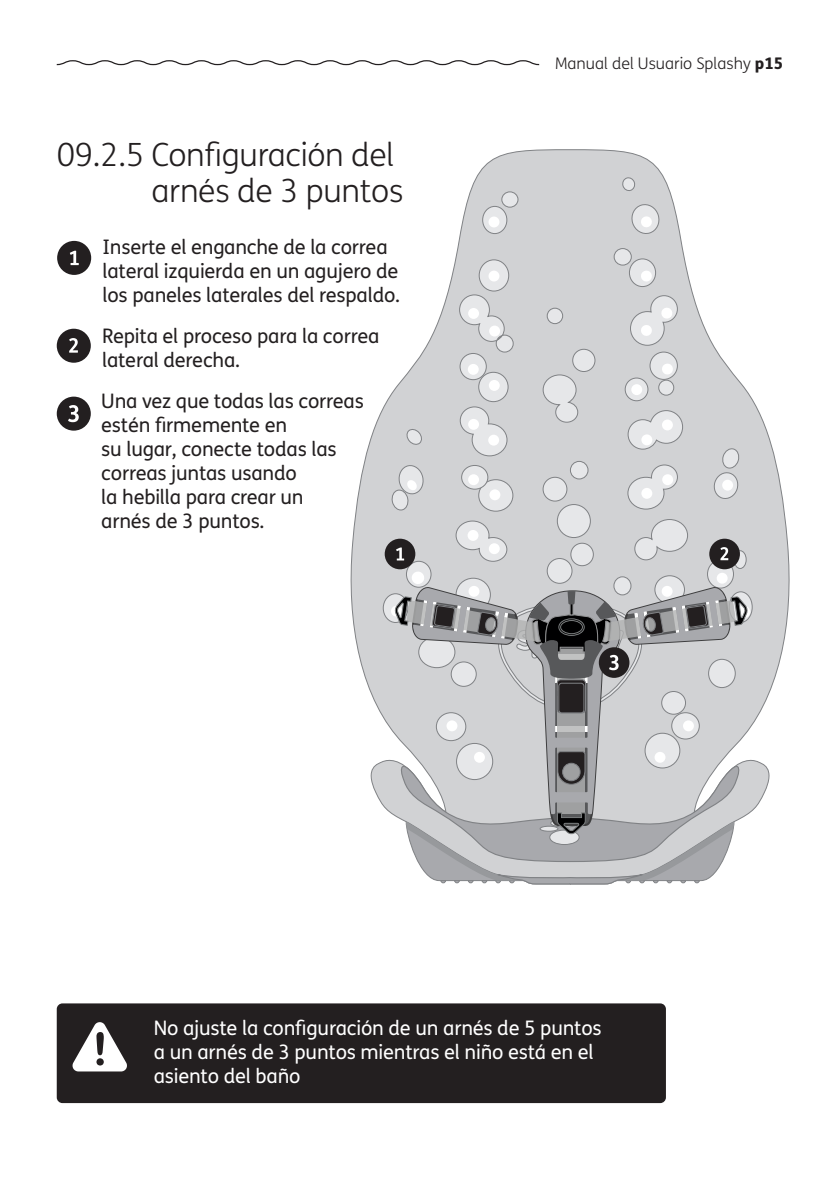
<style>
.page{position:relative;width:840px;height:1191px;background:#fff}
.page>*{position:absolute;margin:0;border:0;box-sizing:border-box;transform-origin:0 0}
.t1{font:300 32px/36px "FS Me";letter-spacing:-.01em;color:#231f20;text-align:right}
.t2{font:20px/24px "FS Me";letter-spacing:-.01em;color:#231f20}
.t3{font:20px/24px "FS Me";letter-spacing:-.01em;color:#fff}
.t4{font:300 16px "FS Me";color:#231f20}
.s1{font-weight:800}
</style>
<div class="page">
<svg style="left:57px;top:60px;width:482px;height:5px"></svg>
<div style="left:57px;top:241px;width:34px;height:34px;background:#231f20;border-radius:50%"></div>
<svg style="left:70px;top:251px;width:9px;height:14px"></svg>
<div style="left:57px;top:329px;width:34px;height:34px;background:#231f20;border-radius:50%"></div>
<svg style="left:69px;top:338px;width:9px;height:15px"></svg>
<div style="left:57px;top:396px;width:34px;height:34px;background:#231f20;border-radius:50%"></div>
<svg style="left:68px;top:405px;width:11px;height:17px"></svg>
<svg style="left:350px;top:149px;width:440px;height:667px"></svg>
<svg style="left:633px;top:519px;width:54px;height:41px;background:#d6d7d9"></svg>
<svg style="left:627px;top:464px;width:50px;height:46px;background:#d6d7d9"></svg>
<svg style="left:712px;top:448px;width:27px;height:52px"></svg>
<svg style="left:733px;top:551px;width:12px;height:17px"></svg>
<div style="left:733px;top:550px;width:13px;height:19px;border:1px solid #808285;border-radius:50%"></div>
<svg style="left:729px;top:592px;width:22px;height:30px"></svg>
<div style="left:728px;top:591px;width:24px;height:32px;border:1px solid #808285;border-radius:50%"></div>
<svg style="left:707px;top:560px;width:26px;height:28px"></svg>
<div style="left:706px;top:560px;width:27px;height:28px;border:1px solid #808285;border-radius:50%"></div>
<div style="left:547px;top:558px;width:24px;height:25px;background:#e6e7e9;border-radius:50%"></div>
<div style="left:546px;top:558px;width:26px;height:25px;border:1px solid #808285;border-radius:50%"></div>
<div style="left:383px;top:594px;width:24px;height:28px;background:#e6e7e9;border-radius:50%"></div>
<div style="left:383px;top:593px;width:25px;height:30px;border:1px solid #808285;border-radius:50%"></div>
<div style="left:406px;top:561px;width:25px;height:26px;background:#e6e7e9;border-radius:50%"></div>
<div style="left:406px;top:561px;width:25px;height:26px;border:1px solid #808285;border-radius:50%"></div>
<div style="left:478px;top:480px;width:34px;height:31px;background:#e6e7e9;border-radius:50%"></div>
<div style="left:478px;top:479px;width:35px;height:32px;border:1px solid #808285;border-radius:50%"></div>
<div style="left:461px;top:465px;width:26px;height:24px;background:#e6e7e9;border-radius:50%"></div>
<div style="left:461px;top:465px;width:27px;height:24px;border:1px solid #808285;border-radius:50%"></div>
<svg style="left:542px;top:374px;width:36px;height:49px;background:#d6d7d9"></svg>
<svg style="left:459px;top:406px;width:48px;height:50px;background:#d6d7d9"></svg>
<svg style="left:405px;top:427px;width:17px;height:19px"></svg>
<div style="left:570px;top:543px;width:23px;height:22px;background:#e6e7e9;border-radius:50%"></div>
<div style="left:570px;top:543px;width:23px;height:23px;border:1px solid #808285;border-radius:50%"></div>
<div style="left:557px;top:504px;width:33px;height:33px;background:#e6e7e9;border-radius:50%"></div>
<div style="left:556px;top:504px;width:34px;height:34px;border:1px solid #808285;border-radius:50%"></div>
<div style="left:542px;top:477px;width:24px;height:24px;background:#e6e7e9;border-radius:50%"></div>
<div style="left:542px;top:477px;width:25px;height:24px;border:1px solid #808285;border-radius:50%"></div>
<div style="left:570px;top:461px;width:17px;height:18px;background:#e6e7e9;border-radius:50%"></div>
<div style="left:569px;top:461px;width:19px;height:18px;border:1px solid #808285;border-radius:50%"></div>
<svg style="left:627px;top:410px;width:56px;height:40px;background:#d6d7da"></svg>
<div style="left:624px;top:378px;width:23px;height:23px;background:#e6e7e9;border-radius:50%"></div>
<div style="left:624px;top:378px;width:24px;height:23px;border:1px solid #808285;border-radius:50%"></div>
<div style="left:658px;top:380px;width:15px;height:15px;background:#e6e7e9;border-radius:50%"></div>
<div style="left:658px;top:380px;width:15px;height:15px;border:1px solid #808285;border-radius:50%"></div>
<div style="left:649px;top:352px;width:28px;height:27px;background:#e6e7e9;border-radius:50%"></div>
<div style="left:649px;top:352px;width:28px;height:28px;border:1px solid #808285;border-radius:50%"></div>
<svg style="left:455px;top:520px;width:52px;height:42px;background:#d5d6d8"></svg>
<div style="left:572px;top:349px;width:22px;height:22px;background:#e6e7e9;border-radius:50%"></div>
<div style="left:572px;top:349px;width:23px;height:23px;border:1px solid #808285;border-radius:50%"></div>
<div style="left:547px;top:308px;width:15px;height:16px;background:#e6e7e9;border-radius:50%"></div>
<div style="left:546px;top:308px;width:16px;height:16px;border:1px solid #808285;border-radius:50%"></div>
<div style="left:479px;top:260px;width:29px;height:31px;background:#e6e7e9;border-radius:50%"></div>
<div style="left:478px;top:259px;width:30px;height:32px;border:1px solid #808285;border-radius:50%"></div>
<div style="left:629px;top:259px;width:26px;height:27px;background:#e6e7e9;border-radius:50%"></div>
<div style="left:628px;top:258px;width:27px;height:29px;border:1px solid #808285;border-radius:50%"></div>
<div style="left:613px;top:248px;width:18px;height:17px;background:#e6e7e9;border-radius:50%"></div>
<div style="left:613px;top:248px;width:18px;height:17px;border:1px solid #808285;border-radius:50%"></div>
<svg style="left:620px;top:176px;width:15px;height:16px"></svg>
<div style="left:482px;top:206px;width:24px;height:28px;background:#e6e7e9;border-radius:50%"></div>
<div style="left:482px;top:206px;width:25px;height:28px;border:1px solid #808285;border-radius:50%"></div>
<div style="left:501px;top:192px;width:16px;height:15px;background:#e6e7e9;border-radius:50%"></div>
<div style="left:501px;top:191px;width:17px;height:16px;border:1px solid #808285;border-radius:50%"></div>
<div style="left:478px;top:372px;width:30px;height:30px;background:#e6e7e9;border-radius:50%"></div>
<div style="left:478px;top:372px;width:30px;height:30px;border:1px solid #808285;border-radius:50%"></div>
<div style="left:460px;top:353px;width:26px;height:27px;background:#e6e7e9;border-radius:50%"></div>
<div style="left:459px;top:353px;width:27px;height:27px;border:1px solid #808285;border-radius:50%"></div>
<svg style="left:458px;top:294px;width:55px;height:59px;background:#d3d4d6"></svg>
<div style="left:641px;top:488px;width:11px;height:11px;background:#fff;border-radius:50%"></div>
<div style="left:661px;top:474px;width:12px;height:11px;background:#fff;border-radius:50%"></div>
<div style="left:721px;top:479px;width:11px;height:12px;background:#fff;border-radius:50%"></div>
<div style="left:641px;top:434px;width:11px;height:11px;background:#fff;border-radius:50%"></div>
<div style="left:661px;top:419px;width:11px;height:11px;background:#fff;border-radius:50%"></div>
<div style="left:630px;top:384px;width:12px;height:11px;background:#fff;border-radius:50%"></div>
<svg style="left:662px;top:364px;width:11px;height:11px"></svg>
<svg style="left:629px;top:295px;width:48px;height:51px;background:#d9dadc"></svg>
<svg style="left:641px;top:271px;width:11px;height:11px"></svg>
<svg style="left:629px;top:202px;width:31px;height:34px"></svg>
<div style="left:391px;top:605px;width:10px;height:11px;background:#fff;border-radius:50%"></div>
<div style="left:488px;top:543px;width:11px;height:11px;background:#fff;border-radius:50%"></div>
<div style="left:467px;top:530px;width:11px;height:11px;background:#fff;border-radius:50%"></div>
<div style="left:468px;top:474px;width:11px;height:11px;background:#fff;border-radius:50%"></div>
<div style="left:489px;top:489px;width:11px;height:11px;background:#fff;border-radius:50%"></div>
<div style="left:488px;top:435px;width:11px;height:10px;background:#fff;border-radius:50%"></div>
<div style="left:468px;top:419px;width:11px;height:11px;background:#fff;border-radius:50%"></div>
<div style="left:488px;top:380px;width:11px;height:11px;background:#fff;border-radius:50%"></div>
<div style="left:467px;top:364px;width:11px;height:11px;background:#fff;border-radius:50%"></div>
<div style="left:489px;top:325px;width:11px;height:11px;background:#fff;border-radius:50%"></div>
<div style="left:468px;top:308px;width:11px;height:11px;background:#fff;border-radius:50%"></div>
<div style="left:488px;top:271px;width:11px;height:10px;background:#fff;border-radius:50%"></div>
<div style="left:488px;top:216px;width:11px;height:11px;background:#fff;border-radius:50%"></div>
<svg style="left:390px;top:464px;width:34px;height:47px;background:#d4d5d7"></svg>
<div style="left:737px;top:605px;width:12px;height:13px;background:#fff;border-radius:50%"></div>
<div style="left:384px;top:538px;width:31px;height:31px;background:#231f20;border-radius:50%"></div>
<svg style="left:396px;top:547px;width:8px;height:13px"></svg>
<div style="left:708px;top:538px;width:31px;height:31px;background:#231f20;border-radius:50%"></div>
<svg style="left:720px;top:547px;width:8px;height:13px"></svg>
<svg style="left:394px;top:571px;width:354px;height:314px;background:#babbbd"></svg>
<div style="left:57px;top:1003px;width:608px;height:100px;background:#231f20;border-radius:6px"></div>
<svg style="left:72px;top:1022px;width:55px;height:49px"></svg>
<h1 class="t1" style="left:57px;top:136px;width:348px">09.2.5 Configuración del arnés de 3 puntos</h1>
<p class="t2" style="left:102px;top:235px;width:299px">Inserte el enganche de la correa lateral izquierda en un agujero de los paneles laterales del respaldo.</p>
<p class="t2" style="left:102px;top:324px;width:278px">Repita el proceso para la correa lateral derecha.</p>
<p class="t2" style="left:101px;top:389px;width:264px">Una vez que todas las correas estén firmemente en<br>su lugar, conecte todas las correas juntas usando<br>la hebilla para crear un<br>arnés de 3 puntos.</p>
<p class="t4" style="left:554px;top:52px;width:229px">Manual del Usuario Splashy <span class="s1">p15</span></p>
<p class="t3" style="left:154px;top:1016px;width:449px">No ajuste la configuración de un arnés de 5 puntos a un arnés de 3 puntos mientras el niño está en el asiento del baño</p>
</div>
